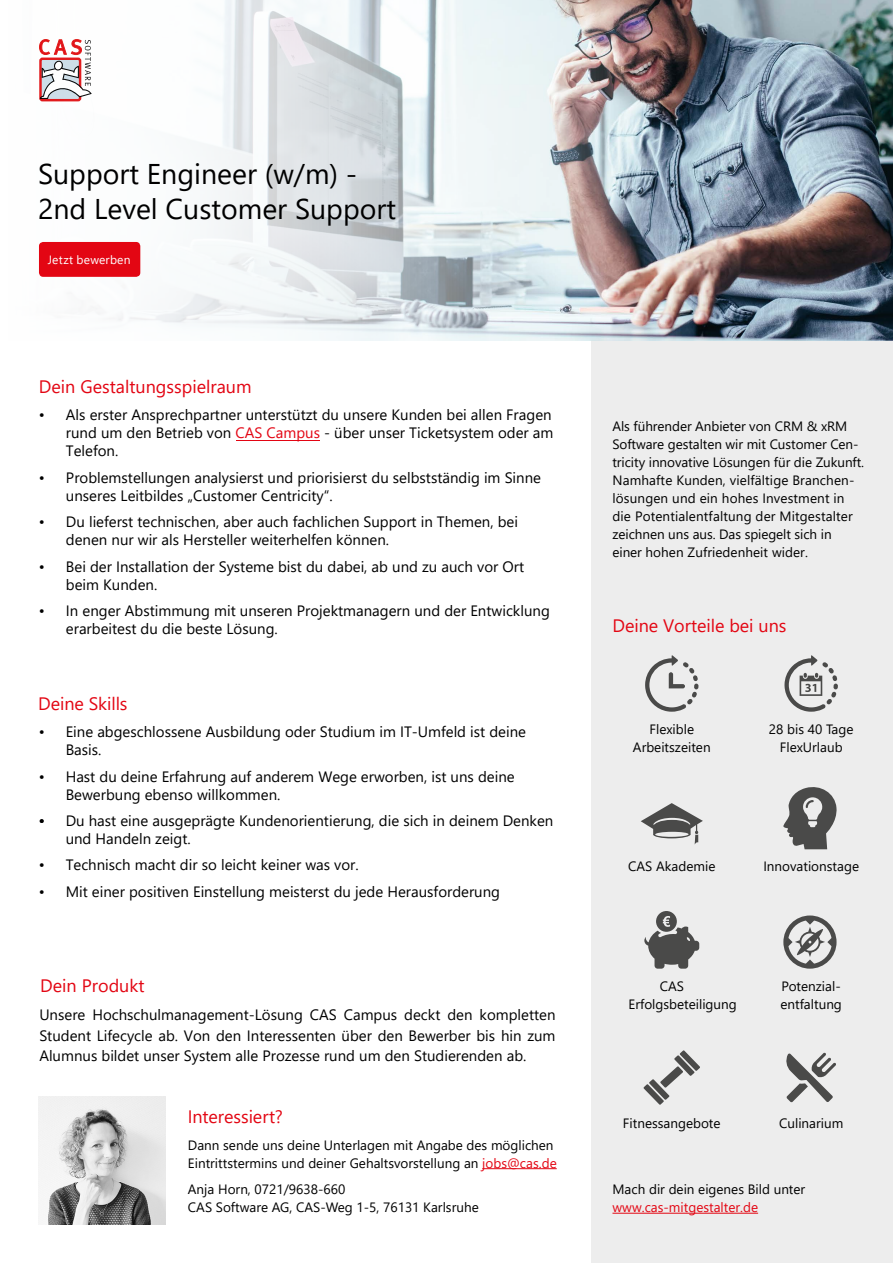
<style>
.page{position:relative;width:893px;height:1263px;background:#fff}
.page>*{position:absolute;margin:0;border:0;box-sizing:border-box;transform-origin:0 0}
.t1{font:28.5px/34.2px "Segoe UI";color:#000}
.t2{font:18px "Segoe UI";letter-spacing:-.005em;color:#e30613}
.t3{font:18px "Segoe UI";color:#e30513}
.t4{font:15px/18px "Segoe UI";color:#000}
.t5{font:13.5px/18px "Segoe UI";color:#000}
.t6{font:13.5px "Segoe UI";color:#e30613}
.t7{font:12px "Segoe UI";letter-spacing:.02em;color:#fff}
.s1{color:#e30613}
.s2{color:#e30513}
</style>
<div class="page">
<div style="left:591px;top:340px;width:302px;height:923px;background:#ededed"></div>
<svg style="left:645px;top:655px;width:53px;height:57px"></svg>
<svg style="left:786px;top:1053px;width:50px;height:49px"></svg>
<svg style="left:641px;top:803px;width:62px;height:41px"></svg>
<svg style="left:644px;top:911px;width:55px;height:58px"></svg>
<svg style="left:643px;top:1050px;width:57px;height:55px"></svg>
<img style="left:38px;top:1096px;width:128px;height:128px">
<svg style="left:784px;top:655px;width:54px;height:57px"></svg>
<svg style="left:783px;top:915px;width:53px;height:54px"></svg>
<svg style="left:783px;top:787px;width:54px;height:62px"></svg>
<img style="left:39px;top:0;width:854px;height:340px">
<div style="left:39px;top:242px;width:101px;height:35px;background:#e30613;border-radius:4px"></div>
<hr style="left:236px;top:440px;width:84px;height:1px;background:#e30513">
<hr style="left:612px;top:1213px;width:146px;height:1px;background:#e30613">
<hr style="left:482px;top:1168px;width:75px;height:1px;background:#e30613">
<h1 class="t1" style="left:38px;top:155px;width:360px">Support Engineer (w/m) -<br>2nd Level Customer Support</h1>
<p class="t7" style="left:48px;top:248px;width:84px">Jetzt bewerben</p>
<p class="t3" style="left:39px;top:370px;width:214px"><span class="s1">Dein</span> Gestaltungsspielraum</p>
<p class="t4" style="left:66px;top:404px;width:489px;text-align:justify;text-indent:-27px">• Als erster Ansprechpartner unterstützt du unsere Kunden bei allen Fragen rund um den Betrieb von <span class="s2">CAS Campus</span> - über unser Ticketsystem oder am Telefon.</p>
<p class="t4" style="left:66px;top:467px;width:477px;text-indent:-27px">• Problemstellungen analysierst und priorisierst du selbstständig im Sinne unseres Leitbildes „Customer Centricity“.</p>
<p class="t4" style="left:66px;top:511px;width:454px;text-indent:-27px">• Du lieferst technischen, aber auch fachlichen Support in Themen, bei denen nur wir als Hersteller weiterhelfen können.</p>
<p class="t4" style="left:66px;top:556px;width:460px;text-indent:-27px">• Bei der Installation der Systeme bist du dabei, ab und zu auch vor Ort beim Kunden.</p>
<p class="t4" style="left:66px;top:600px;width:485px;text-indent:-27px">• In enger Abstimmung mit unseren Projektmanagern und der Entwicklung erarbeitest du die beste Lösung.</p>
<p class="t2" style="left:38px;top:686px;width:91px">Deine Skills</p>
<p class="t4" style="left:66px;top:721px;width:462px;text-indent:-27px">• Eine abgeschlossene Ausbildung oder Studium im IT-Umfeld ist deine<br>Basis.</p>
<p class="t4" style="left:66px;top:766px;width:450px;text-indent:-27px">• Hast du deine Erfahrung auf anderem Wege erworben, ist uns deine<br>Bewerbung ebenso willkommen.</p>
<p class="t4" style="left:66px;top:810px;width:489px">Du hast eine ausgeprägte Kundenorientierung, die sich in deinem Denken und Handeln zeigt.</p>
<p class="t4" style="left:39px;top:855px;width:322px">• Technisch macht dir so leicht keiner was vor.</p>
<p class="t4" style="left:39px;top:881px;width:463px">• Mit einer positiven Einstellung meisterst du jede Herausforderung</p>
<p class="t4" style="left:39px;top:810px;width:8px">•</p>
<p class="t2" style="left:40px;top:969px;width:106px">Dein Produkt</p>
<p class="t4" style="left:39px;top:1003px;width:518px;line-height:20.9px;text-align:justify">Unsere Hochschulmanagement-Lösung CAS Campus deckt den kompletten Student Lifecycle ab. Von den Interessenten über den Bewerber bis hin zum Alumnus bildet unser System alle Prozesse rund um den Studierenden ab.</p>
<p class="t2" style="left:188px;top:1100px;width:96px">Interessiert?</p>
<p class="t5" style="left:188px;top:1134px;width:370px">Dann sende uns deine Unterlagen mit Angabe des möglichen<br>Eintrittstermins und deiner Gehaltsvorstellung an <span class="s1">jobs@cas.de</span></p>
<p class="t5" style="left:188px;top:1179px;width:292px">Anja Horn, 0721/9638-660<br>CAS Software AG, CAS-Weg 1-5, 76131 Karlsruhe</p>
<p class="t5" style="left:612px;top:416px;width:253px">Als führender Anbieter von CRM &amp; xRM Software gestalten wir mit Customer Cen&shy;tricity innovative Lösungen für die Zukunft.<br>Namhafte Kunden, vielfältige Branchen&shy;lösungen und ein hohes Investment in die Potentialentfaltung der Mitgestalter zeichnen uns aus. Das spiegelt sich in einer hohen Zufriedenheit wider.</p>
<p class="t2" style="left:612px;top:609px;width:175px">Deine Vorteile bei uns</p>
<p class="t5" style="left:633px;top:719px;width:79px;text-align:center">Flexible<br>Arbeitszeiten</p>
<p class="t5" style="left:769px;top:719px;width:86px;text-align:center">28 bis 40 Tage<br>FlexUrlaub</p>
<p class="t5" style="left:628px;top:856px;width:89px">CAS Akademie</p>
<p class="t5" style="left:763px;top:856px;width:97px">Innovationstage</p>
<p class="t5" style="left:629px;top:975px;width:110px;text-indent:31px">CAS<br>Erfolgsbeteiligung</p>
<p class="t5" style="left:780px;top:975px;width:63px">Potenzial&shy;entfaltung</p>
<p class="t5" style="left:623px;top:1113px;width:99px">Fitnessangebote</p>
<p class="t5" style="left:779px;top:1113px;width:66px">Culinarium</p>
<p class="t5" style="left:612px;top:1179px;width:194px">Mach dir dein eigenes Bild unter</p>
<p class="t6" style="left:612px;top:1194px;width:147px">www.cas-mitgestalter.de</p>
</div>
